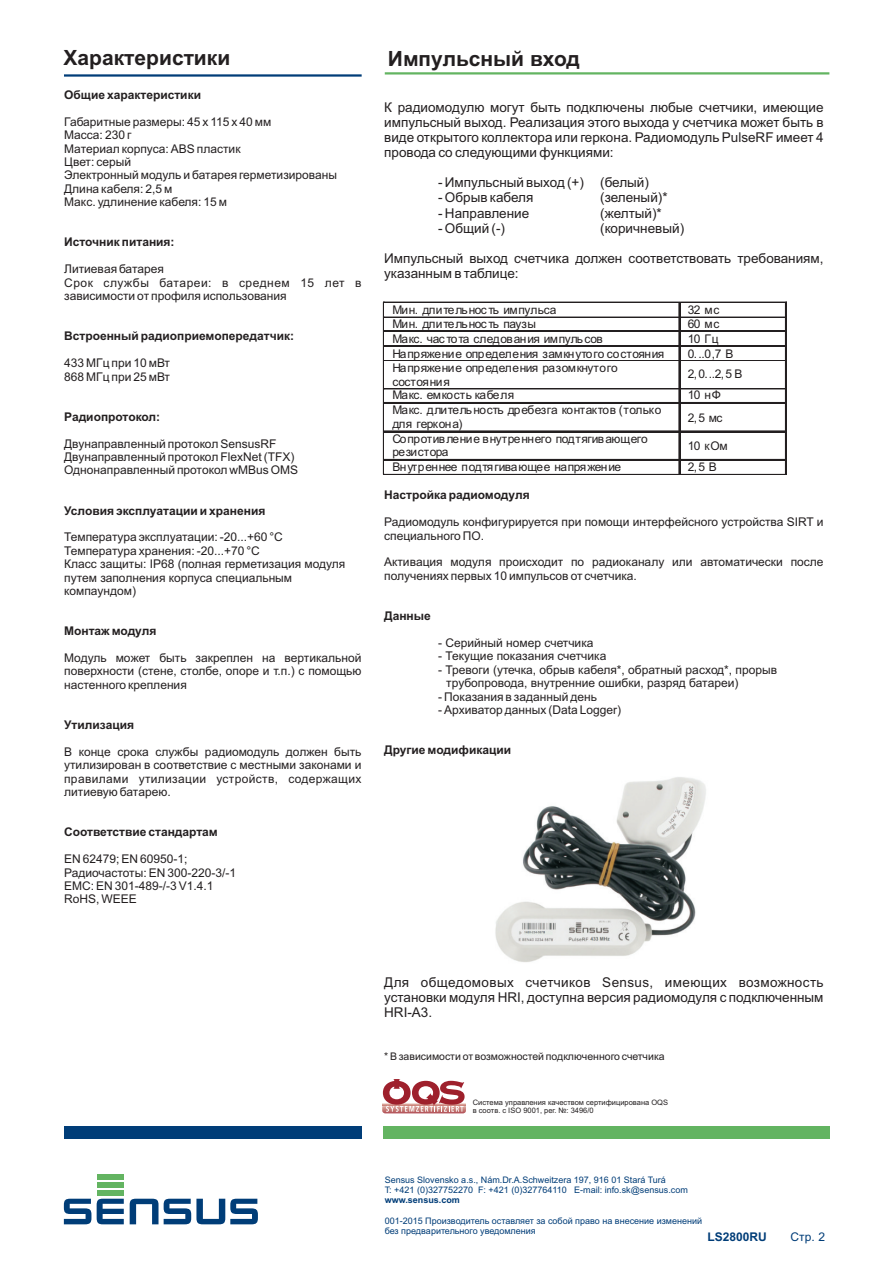
<style>
.page{position:relative;width:893px;height:1263px;background:#fff}
.page>*{position:absolute;margin:0;border:0;box-sizing:border-box;transform-origin:0 0}
.t1{font:700 21px "Arial";color:#231f20}
.t2{font:13.5px/15.1px "Arial";color:#231f20;text-align:justify}
.t3{font:12px/13.4px "Arial";color:#231f20}
.t4{font:700 12px "Arial";color:#231f20}
.t5{font:12px "Arial";letter-spacing:-.035em;color:#231f20}
.t6{font:12px "Arial";letter-spacing:-.04em;color:#231f20}
.t7{font:12px "Arial";letter-spacing:-.02em;color:#231f20}
.t8{font:12px "Arial";letter-spacing:-.045em;color:#231f20}
.t9{font:12px "Arial";letter-spacing:.02em;color:#231f20}
.t10{font:700 12px "Arial";color:#003d78}
.t11{font:12px "Arial";color:#003d78}
.t12{font:10.5px "Arial";color:#231f20}
.t13{font:9px/10.1px "Arial";color:#003d78}
.t14{font:700 9px "Arial";color:#003d78}
.t15{font:7.5px/8.4px "Arial";color:#231f20}
</style>
<div class="page">
<div style="left:64px;top:1126px;width:298px;height:13px;background:#003d78"></div>
<div style="left:383px;top:1126px;width:446px;height:13px;background:#63b461"></div>
<svg style="left:382px;top:1079px;width:84px;height:34px"></svg>
<div style="left:97px;top:1174px;width:27px;height:5px;background:#63b461"></div>
<div style="left:97px;top:1182px;width:27px;height:5px;background:#63b461"></div>
<div style="left:97px;top:1190px;width:27px;height:5px;background:#63b461"></div>
<svg style="left:97px;top:1199px;width:27px;height:25px"></svg>
<svg style="left:64px;top:1199px;width:27px;height:25px"></svg>
<svg style="left:130px;top:1199px;width:128px;height:25px"></svg>
<hr style="left:64px;top:74px;width:298px;height:3px;background:#003d78">
<hr style="left:385px;top:72px;width:444px;height:3px;background:#63b461">
<hr style="left:383px;top:302px;width:296px;height:1px;background:#231f20">
<hr style="left:680px;top:302px;width:105px;height:1px;background:#231f20">
<hr style="left:383px;top:317px;width:296px;height:1px;background:#231f20">
<hr style="left:680px;top:317px;width:105px;height:1px;background:#231f20">
<hr style="left:383px;top:331px;width:296px;height:1px;background:#231f20">
<hr style="left:383px;top:330px;width:296px;height:1px;background:#231f20">
<hr style="left:680px;top:331px;width:105px;height:1px;background:#231f20">
<hr style="left:680px;top:330px;width:105px;height:1px;background:#231f20">
<hr style="left:383px;top:345px;width:296px;height:2px;background:#231f20">
<hr style="left:680px;top:345px;width:105px;height:2px;background:#231f20">
<hr style="left:383px;top:360px;width:296px;height:1px;background:#231f20">
<hr style="left:680px;top:360px;width:105px;height:1px;background:#231f20">
<hr style="left:383px;top:389px;width:296px;height:1px;background:#231f20">
<hr style="left:680px;top:389px;width:105px;height:1px;background:#231f20">
<hr style="left:383px;top:402px;width:296px;height:2px;background:#231f20">
<hr style="left:680px;top:402px;width:105px;height:2px;background:#231f20">
<hr style="left:383px;top:431px;width:296px;height:1px;background:#231f20">
<hr style="left:680px;top:431px;width:105px;height:1px;background:#231f20">
<hr style="left:383px;top:459px;width:296px;height:2px;background:#231f20">
<hr style="left:680px;top:459px;width:105px;height:2px;background:#231f20">
<svg style="left:383px;top:303px;width:1px;height:171px"></svg>
<hr style="left:383px;top:474px;width:296px;height:1px;background:#231f20">
<svg style="left:679px;top:302px;width:1px;height:173px"></svg>
<hr style="left:680px;top:474px;width:105px;height:1px;background:#231f20">
<svg style="left:785px;top:302px;width:2px;height:173px"></svg>
<img style="left:495px;top:777px;width:211px;height:185px">
<h1 class="t1" style="left:64px;top:50px;width:168px">Характеристики</h1>
<p class="t4" style="left:64px;top:90px;width:138px">Общие характеристики</p>
<p class="t3" style="left:64px;top:116px;width:275px">Габаритные размеры: 45 х 115 х 40 мм<br>Масса: 230 г<br>Материал корпуса: ABS пластик<br>Цвет: серый<br>Электронный модуль и батарея герметизированы<br>Длина кабеля: 2,5 м<br>Макс. удлинение кабеля: 15 м</p>
<p class="t4" style="left:64px;top:238px;width:112px">Источник питания:</p>
<p class="t3" style="left:64px;top:263px;width:299px">Литиевая батарея<br>Срок службы батареи: в среднем 15 лет в зависимости от профиля использования</p>
<p class="t4" style="left:64px;top:332px;width:231px">Встроенный радиоприемопередатчик:</p>
<p class="t3" style="left:64px;top:357px;width:107px">433 МГц при 10 мВт<br>868 МГц при 25 мВт</p>
<p class="t4" style="left:64px;top:412px;width:97px">Радиопротокол:</p>
<p class="t3" style="left:64px;top:438px;width:235px">Двунаправленный протокол SensusRF<br>Двунаправленный протокол FlexNet (TFX)<br>Однонаправленный протокол wMBus OMS</p>
<p class="t4" style="left:64px;top:506px;width:203px">Условия эксплуатации и хранения</p>
<p class="t3" style="left:64px;top:532px;width:283px">Температура эксплуатации: -20...+60 °С Температура хранения: -20...+70 °С<br>Класс защиты: IР68 (полная герметизация модуля путем заполнения корпуса специальным компаундом)</p>
<p class="t4" style="left:64px;top:626px;width:94px">Монтаж модуля</p>
<p class="t3" style="left:64px;top:652px;width:299px;text-align:justify">Модуль может быть закреплен на вертикальной поверхности (стене, столбе, опоре и т.п.) с помощью настенного крепления</p>
<p class="t4" style="left:64px;top:720px;width:71px">Утилизация</p>
<p class="t3" style="left:64px;top:746px;width:299px;text-align:justify">В конце срока службы радиомодуль должен быть утилизирован в соответствие с местными законами и правилами утилизации устройств, содержащих литиевую батарею.</p>
<p class="t4" style="left:64px;top:828px;width:155px">Соответствие стандартам</p>
<p class="t3" style="left:64px;top:853px;width:173px">EN 62479; EN 60950-1;<br>Радиочастоты: EN 300-220-3/-1<br>EMC: EN 301-489-/-3 V1.4.1<br>RoHS, WEEE</p>
<h1 class="t1" style="left:388px;top:51px;width:193px">Импульсный вход</h1>
<p class="t2" style="left:384px;top:101px;width:441px">К радиомодулю могут быть подключены любые счетчики, имеющие импульсный выход. Реализация этого выхода у счетчика может быть в виде открытого коллектора или геркона. Радиомодуль PulseRF имеет 4 провода со следующими функциями:</p>
<p class="t2" style="left:438px;top:176px;width:212px">- Импульсный выход (+) (белый)</p>
<p class="t2" style="left:438px;top:191px;width:97px">- Обрыв кабеля</p>
<p class="t2" style="left:600px;top:191px;width:69px">(зеленый)*</p>
<p class="t2" style="left:438px;top:206px;width:93px">- Направление</p>
<p class="t2" style="left:600px;top:206px;width:63px">(желтый)*</p>
<p class="t2" style="left:438px;top:222px;width:68px">- Общий (-)</p>
<p class="t2" style="left:600px;top:222px;width:86px">(коричневый)</p>
<p class="t2" style="left:384px;top:252px;width:441px">Импульсный выход счетчика должен соответствовать требованиям, указанным в таблице:</p>
<p class="t7" style="left:392px;top:305px;width:166px">Мин. длительнос ть импульса</p>
<p class="t3" style="left:688px;top:304px;width:33px">32 мс</p>
<p class="t8" style="left:392px;top:319px;width:145px">Мин. длительнос ть паузы</p>
<p class="t3" style="left:688px;top:318px;width:33px">60 мс</p>
<p class="t6" style="left:392px;top:334px;width:212px">Макс. час тота следования импульсов</p>
<p class="t3" style="left:688px;top:333px;width:32px">10 Гц</p>
<p class="t3" style="left:392px;top:348px;width:273px">Напряжение определения замкнутого состояния</p>
<p class="t3" style="left:688px;top:348px;width:47px">0...0,7 В</p>
<p class="t3" style="left:392px;top:363px;width:227px">Напряжение определения разомкнутого состояния</p>
<p class="t3" style="left:688px;top:369px;width:56px">2,0...2,5 В</p>
<p class="t9" style="left:392px;top:391px;width:123px">Макс. емкость кабеля</p>
<p class="t3" style="left:688px;top:390px;width:35px">10 нФ</p>
<p class="t3" style="left:392px;top:405px;width:271px">Макс. длительность дребезга контактов (только для геркона)</p>
<p class="t3" style="left:688px;top:412px;width:36px">2,5 мс</p>
<p class="t3" style="left:392px;top:433px;width:257px">Сопротивление внутреннего подтягивающего резистора</p>
<p class="t3" style="left:688px;top:441px;width:41px">10 кОм</p>
<p class="t5" style="left:392px;top:463px;width:230px">Внутреннее подтягивающее напряжение</p>
<p class="t3" style="left:688px;top:462px;width:30px">2,5 В</p>
<p class="t4" style="left:384px;top:491px;width:147px">Настройка радиомодуля</p>
<p class="t3" style="left:384px;top:516px;width:441px">Радиомодуль конфигурируется при помощи интерфейсного устройства SIRT и специального ПО.</p>
<p class="t3" style="left:384px;top:557px;width:441px">Активация модуля происходит по радиоканалу или автоматически после получениях первых 10 импульсов от счетчика.</p>
<p class="t4" style="left:384px;top:611px;width:48px">Данные</p>
<p class="t3" style="left:438px;top:637px;width:157px">- Серийный номер счетчика</p>
<p class="t3" style="left:438px;top:650px;width:170px">- Текущие показания счетчика</p>
<p class="t3" style="left:446px;top:664px;width:332px;text-indent:-8px">- Тревоги (утечка, обрыв кабеля*, обратный расход*, прорыв трубопровода, внутренние ошибки, разряд батареи)</p>
<p class="t3" style="left:438px;top:691px;width:160px">- Показания в заданный день</p>
<p class="t3" style="left:438px;top:704px;width:184px">- Архиватор данных (Data Logger)</p>
<p class="t4" style="left:384px;top:745px;width:129px">Другие модификации</p>
<p class="t2" style="left:384px;top:976px;width:441px">Для общедомовых счетчиков Sensus, имеющих возможность установки модуля HRI, доступна версия радиомодуля с подключенным HRI-A3.</p>
<p class="t12" style="left:384px;top:1052px;width:282px">* В зависимости от возможностей подключенного счетчика</p>
<p class="t15" style="left:473px;top:1098px;width:197px">Система управления качеством сертифицирована OQS в соотв. с ISO 9001, рег. №: 3496/0</p>
<p class="t13" style="left:385px;top:1176px;width:305px">Sensus Slovensko a.s., Nám.Dr.A.Schweitzera 197, 916 01 Stará Turá<br>T: +421 (0)327752270 F: +421 (0)327764110 E-mail: info.sk@sensus.com</p>
<p class="t14" style="left:385px;top:1197px;width:77px">www.sensus.com</p>
<p class="t13" style="left:385px;top:1216px;width:319px">001-2015 Производитель оставляет за собой право на внесение изменений без предварительного уведомления</p>
<p class="t10" style="left:707px;top:1233px;width:61px">LS2800RU</p>
<p class="t11" style="left:790px;top:1233px;width:36px">Стр. 2</p>
</div>
